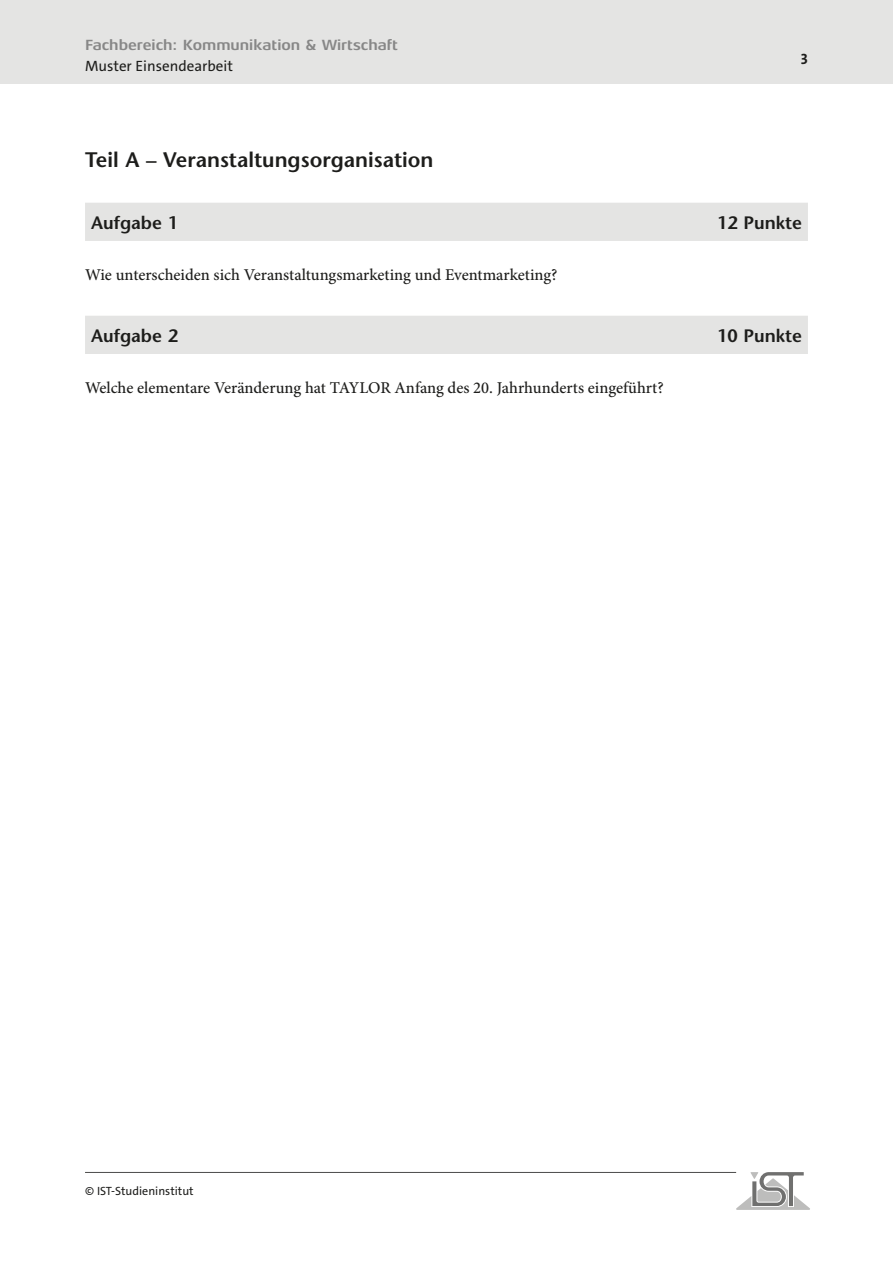
<style>
.page{position:relative;width:893px;height:1263px;background:#fff}
.page>*{position:absolute;margin:0;border:0;box-sizing:border-box;transform-origin:0 0}
.t1{font:600 21px "Stone Sans";color:#1d1d1b}
.t2{font:600 18px "Stone Sans";color:#1d1d1b}
.t3{font:500 16.5px "Minion Pro";color:#1d1d1b}
.t4{font:700 15px "Aeonis LT Pro";color:#878787}
.t5{font:15px "The Sans C4 s";color:#1d1d1b}
.t6{font:700 15px "The Sans C4 s";color:#1d1d1b}
.t7{font:12px "The Sans C4 s";color:#1d1d1b}
</style>
<div class="page">
<div style="left:0;top:0;width:893px;height:84px;background:#e4e4e3"></div>
<hr style="left:85px;top:1172px;width:651px;height:1px;background:#4b4b4a">
<svg style="left:736px;top:1172px;width:74px;height:38px"></svg>
<div style="left:85px;top:203px;width:723px;height:38px;background:#e4e4e3"></div>
<div style="left:85px;top:316px;width:723px;height:38px;background:#e4e4e3"></div>
<p class="t4" style="left:85px;top:37px;width:315px">Fachbereich: Kommunikation &amp; Wirtschaft</p>
<p class="t5" style="left:85px;top:57px;width:149px">Muster Einsendearbeit</p>
<p class="t1" style="left:85px;top:146px;width:350px">Teil A – Veranstaltungsorganisation</p>
<p class="t6" style="left:801px;top:49px;width:9px">3</p>
<p class="t2" style="left:91px;top:211px;width:88px">Aufgabe 1</p>
<p class="t2" style="left:717px;top:211px;width:86px">12 Punkte</p>
<p class="t3" style="left:85px;top:263px;width:474px">Wie unterscheiden sich Veranstaltungsmarketing und Eventmarketing?</p>
<p class="t2" style="left:91px;top:324px;width:88px">Aufgabe 2</p>
<p class="t2" style="left:717px;top:324px;width:86px">10 Punkte</p>
<p class="t3" style="left:85px;top:376px;width:580px">Welche elementare Veränderung hat TAYLOR Anfang des 20. Jahrhunderts eingeführt?</p>
<p class="t7" style="left:85px;top:1183px;width:110px">© IST-Studieninstitut</p>
</div>
